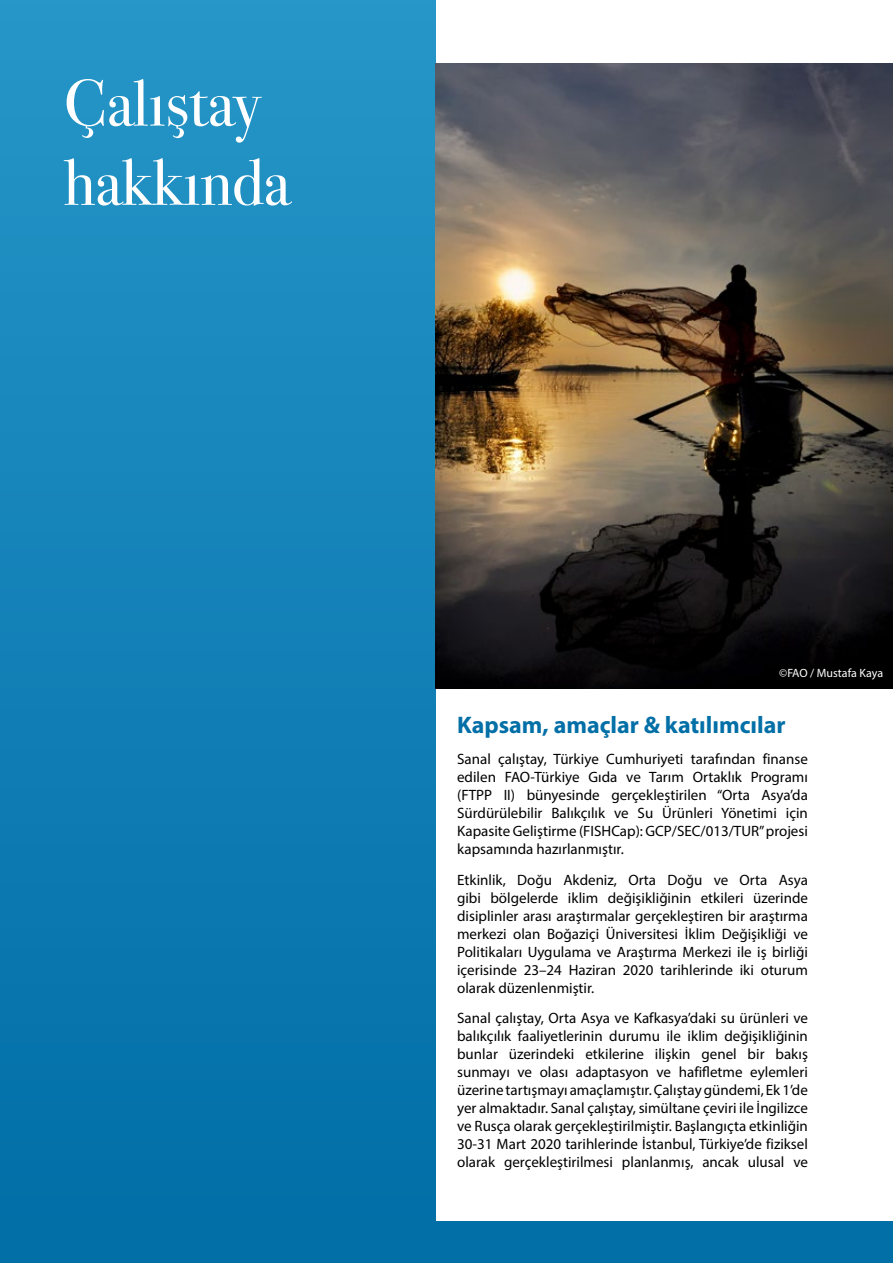
<style>
.page{position:relative;width:893px;height:1263px;background:#fff}
.page>*{position:absolute;margin:0;border:0;box-sizing:border-box;transform-origin:0 0}
.t1{font:66px/79.2px "Bodoni Svty Two ITCTT";color:#fff}
.t2{font:700 24px "Myriad Pro";color:#026fa7}
.t3{font:15px/18px "Myriad Pro";color:#000;text-align:justify}
.t4{font:12px "Myriad Pro";color:#fff}
</style>
<div class="page">
<div style="left:0;top:1221px;width:893px;height:42px;background:#026fa7"></div>
<div style="left:0;top:0;width:436px;height:1221px;background:linear-gradient(to bottom,#2695c8,#016fa7)"></div>
<img style="left:435px;top:64px;width:458px;height:624px">
<h1 class="t1" style="left:64px;top:57px;width:228px">Çalıştay hakkında</h1>
<p class="t4" style="left:779px;top:666px;width:106px">©FAO / Mustafa Kaya</p>
<h2 class="t2" style="left:457px;top:709px;width:330px">Kapsam, amaçlar &amp; katılımcılar</h2>
<p class="t3" style="left:457px;top:750px;width:352px">Sanal çalıştay, Türkiye Cumhuriyeti tarafından finanse edilen FAO-Türkiye Gıda ve Tarım Ortaklık Programı (FTPP II) bünyesinde gerçekleştirilen “Orta Asya’da Sürdürülebilir Balıkçılık ve Su Ürünleri Yönetimi için Kapasite Geliştirme (FISHCap): GCP/SEC/013/TUR” projesi kapsamında hazırlanmıştır.</p>
<p class="t3" style="left:457px;top:870px;width:352px">Etkinlik, Doğu Akdeniz, Orta Doğu ve Orta Asya gibi bölgelerde iklim değişikliğinin etkileri üzerinde disiplinler arası araştırmalar gerçekleştiren bir araştırma merkezi olan Boğaziçi Üniversitesi İklim Değişikliği ve Politikaları Uygulama ve Araştırma Merkezi ile iş birliği içerisinde 23–24 Haziran 2020 tarihlerinde iki oturum olarak düzenlenmiştir.</p>
<p class="t3" style="left:457px;top:1009px;width:352px">Sanal çalıştay, Orta Asya ve Kafkasya’daki su ürünleri ve balıkçılık faaliyetlerinin durumu ile iklim değişikliğinin bunlar üzerindeki etkilerine ilişkin genel bir bakış sunmayı ve olası adaptasyon ve hafifletme eylemleri üzerine tartışmayı amaçlamıştır. Çalıştay gündemi, Ek 1’de yer almaktadır. Sanal çalıştay, simültane çeviri ile İngilizce ve Rusça olarak gerçekleştirilmiştir. Başlangıçta etkinliğin 30-31 Mart 2020 tarihlerinde İstanbul, Türkiye’de fiziksel olarak gerçekleştirilmesi planlanmış, ancak ulusal ve</p>
</div>
